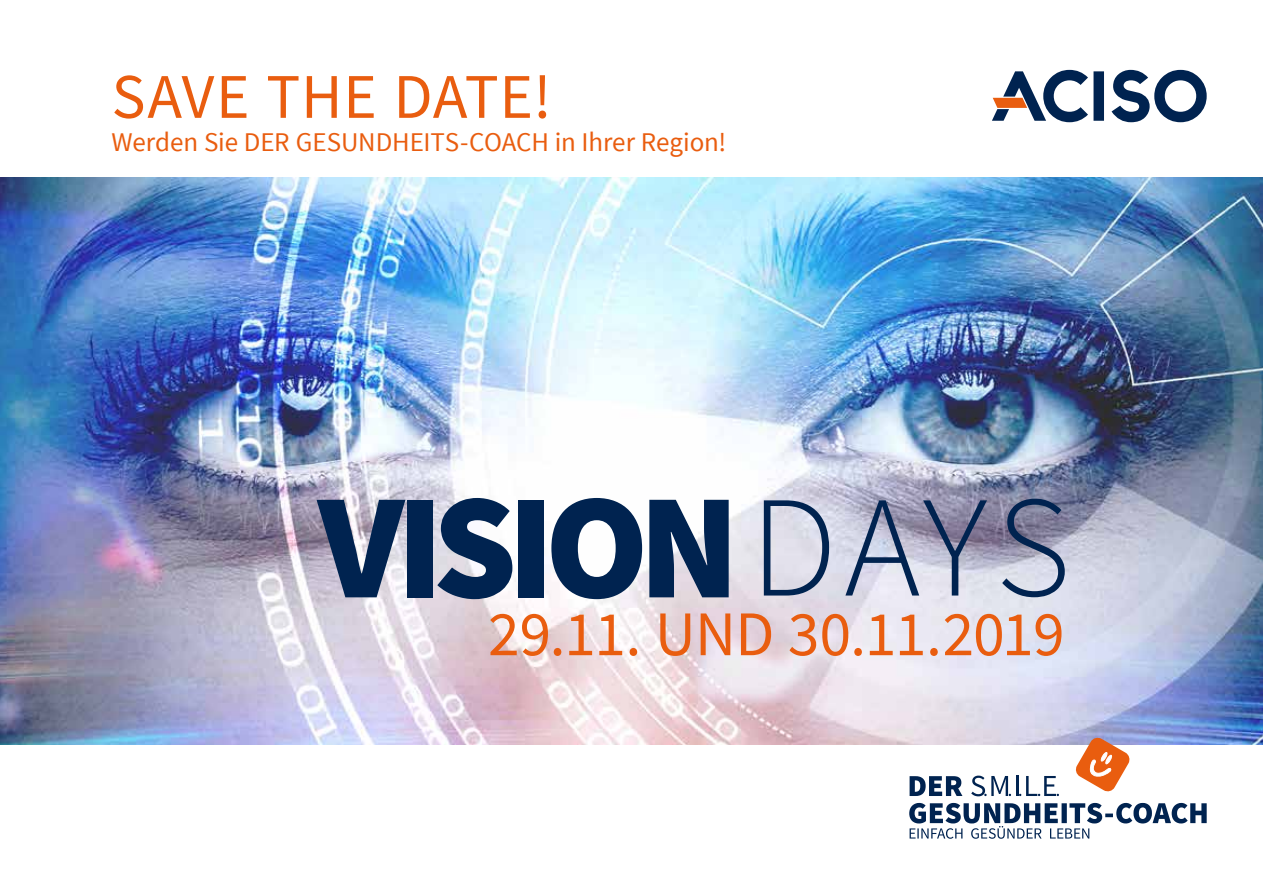
<style>
.page{position:relative;width:1263px;height:893px;background:#fff}
.page>*{position:absolute;margin:0;border:0;box-sizing:border-box;transform-origin:0 0}
.t1{font:900 150.15px "Source Sans Pro";letter-spacing:-.065em;color:#002350}
.t2{font:63.6px "Source Sans Pro";letter-spacing:-.01em;color:#e95d0f}
.t3{font:63.6px "Source Sans Pro";letter-spacing:.01em;color:#e95d0f}
.t4{font:27px "Source Sans Pro";letter-spacing:-.005em;color:#e95d0f}
.s1{font-weight:300;font-size:144.45px}
</style>
<div class="page">
<img style="left:0;top:178px;width:1263px;height:566px">
<svg style="left:1075px;top:737px;width:55px;height:55px"></svg>
<svg style="left:909px;top:776px;width:53px;height:20px"></svg>
<hr style="left:1016px;top:776px;width:2px;height:20px;background:#002350">
<svg style="left:971px;top:776px;width:40px;height:20px"></svg>
<svg style="left:1019px;top:776px;width:40px;height:20px"></svg>
<svg style="left:909px;top:803px;width:298px;height:36px"></svg>
<svg style="left:992px;top:70px;width:215px;height:52px"></svg>
<h2 class="t3" style="left:112px;top:57px;width:441px">SAVE THE DATE!</h2>
<p class="t4" style="left:112px;top:125px;width:616px">WERDEN SIE DER GESUNDHEITS-COACH IN I HRER REGION!</p>
<h1 class="t1" style="left:318px;top:450px;width:754px">VISION<span class="s1">DAys</span></h1>
<h2 class="t2" style="left:488px;top:595px;width:578px">29.11. UND 30.11.2019</h2>
</div>
